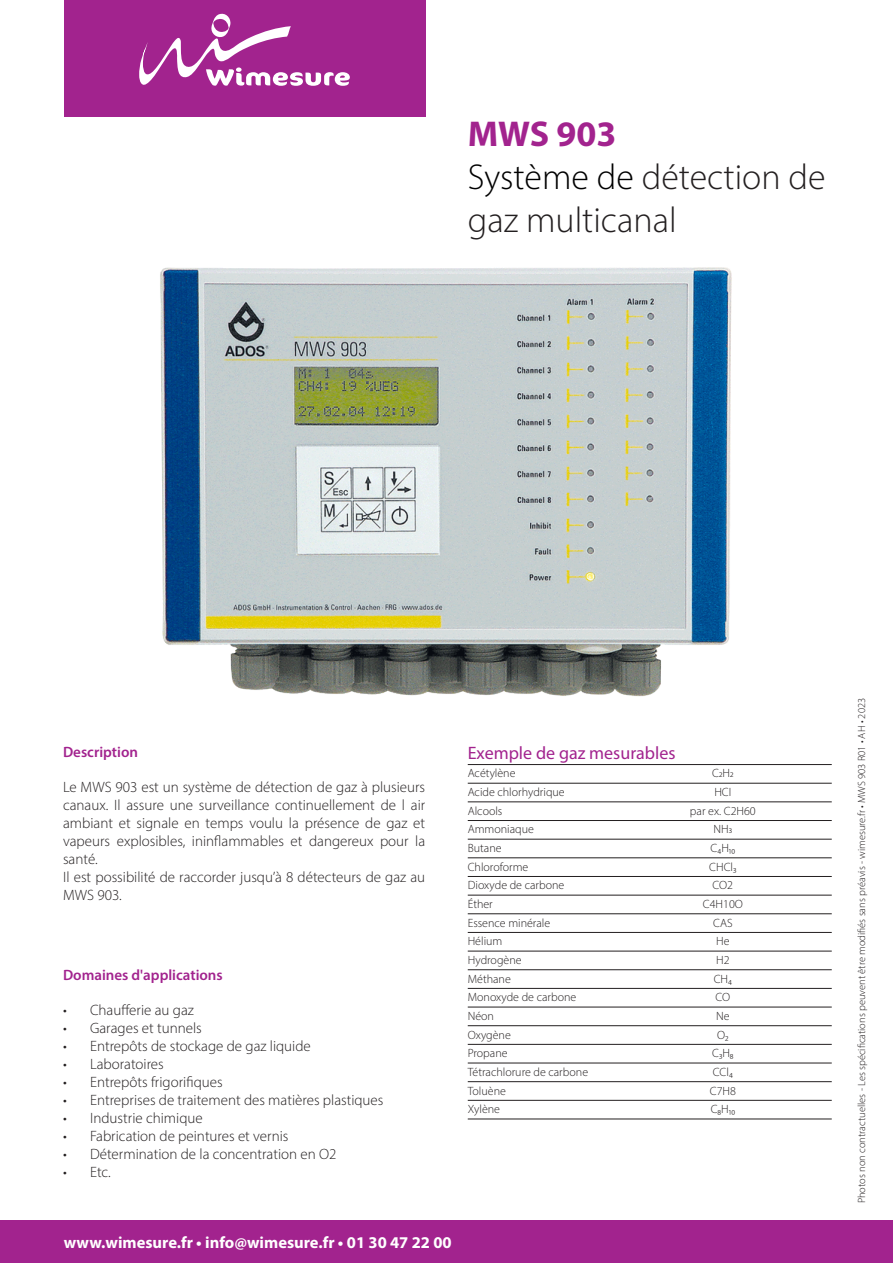
<style>
.page{position:relative;width:893px;height:1263px;background:#fff}
.page>*{position:absolute;margin:0;border:0;box-sizing:border-box;transform-origin:0 0}
.Titre{font:300 36px/43.2px "Myriad Pro";color:#231f20}
.Titre-2{font:700 36px "Myriad Pro";color:#a2238e}
.Titre_2{font:18px "Myriad Pro";color:#a2238e}
.t1{font:700 16.5px "Myriad Pro";color:#fff}
.t2{font:300 15px/18px "Myriad Pro";color:#231f20;text-align:justify}
.t3{font:600 15px "Myriad Pro";color:#a2238e}
.Texte_filet_1{font:300 12px "Myriad Pro";color:#231f20}
.t4{font:300 10.5px "Myriad Pro";color:#231f20}
.s1{color:#000001}
</style>
<div class="page">
<div style="left:0;top:1220px;width:893px;height:43px;background:#a2238e"></div>
<div style="left:64px;top:0;width:361px;height:117px;background:#a2238e"></div>
<svg style="left:139px;top:13px;width:211px;height:73px"></svg>
<img style="left:160px;top:267px;width:572px;height:430px">
<hr style="left:468px;top:764px;width:364px;height:1px;background:#231f20">
<hr style="left:468px;top:783px;width:364px;height:1px;background:#231f20">
<hr style="left:468px;top:802px;width:364px;height:1px;background:#231f20">
<hr style="left:468px;top:820px;width:364px;height:1px;background:#231f20">
<hr style="left:468px;top:839px;width:364px;height:1px;background:#231f20">
<hr style="left:468px;top:857px;width:364px;height:1px;background:#231f20">
<hr style="left:468px;top:876px;width:364px;height:1px;background:#231f20">
<hr style="left:468px;top:895px;width:364px;height:1px;background:#231f20">
<hr style="left:468px;top:913px;width:364px;height:1px;background:#231f20">
<hr style="left:468px;top:932px;width:364px;height:1px;background:#231f20">
<hr style="left:468px;top:951px;width:364px;height:1px;background:#231f20">
<hr style="left:468px;top:969px;width:364px;height:1px;background:#231f20">
<hr style="left:468px;top:988px;width:364px;height:1px;background:#231f20">
<hr style="left:468px;top:1007px;width:364px;height:1px;background:#231f20">
<hr style="left:468px;top:1025px;width:364px;height:1px;background:#231f20">
<hr style="left:468px;top:1044px;width:364px;height:1px;background:#231f20">
<hr style="left:468px;top:1063px;width:364px;height:1px;background:#231f20">
<hr style="left:468px;top:1081px;width:364px;height:1px;background:#231f20">
<hr style="left:468px;top:1100px;width:364px;height:1px;background:#231f20">
<hr style="left:468px;top:1119px;width:364px;height:1px;background:#231f20">
<p class="Titre-2" style="left:468px;top:110px;width:150px">MWS 903</p>
<p class="Titre" style="left:468px;top:155px;width:359px"><span class="s1">Système de</span> détection de gaz multicanal</p>
<p class="t3" style="left:63px;top:742px;width:77px">Description</p>
<p class="t2" style="left:63px;top:777px;width:364px">Le MWS 903 est un système de détection de gaz à plusieurs canaux. Il assure une surveillance continuellement de l air ambiant et signale en temps voulu la présence de gaz et vapeurs explosibles, ininflammables et dangereux pour la santé.</p>
<p class="t2" style="left:63px;top:867px;width:364px">Il est possibilité de raccorder jusqu’à 8 détecteurs de gaz au<br>MWS 903.</p>
<p class="t3" style="left:63px;top:965px;width:161px">Domaines d'applications</p>
<p class="t2" style="left:63px;top:1001px;width:132px">• Chaufferie au gaz</p>
<p class="t2" style="left:63px;top:1019px;width:140px">• Garages et tunnels</p>
<p class="t2" style="left:63px;top:1037px;width:249px">• Entrepôts de stockage de gaz liquide</p>
<p class="t2" style="left:63px;top:1055px;width:102px">• Laboratoires</p>
<p class="t2" style="left:63px;top:1073px;width:161px">• Entrepôts frigorifiques</p>
<p class="t2" style="left:63px;top:1091px;width:322px">• Entreprises de traitement des matières plastiques</p>
<p class="t2" style="left:63px;top:1109px;width:141px">• Industrie chimique</p>
<p class="t2" style="left:63px;top:1127px;width:227px">• Fabrication de peintures et vernis</p>
<p class="t2" style="left:63px;top:1145px;width:275px">• Détermination de la concentration en O2</p>
<p class="t2" style="left:63px;top:1163px;width:49px">• Etc.</p>
<p class="Titre_2" style="left:468px;top:742px;width:209px">Exemple de gaz mesurables</p>
<p class="Texte_filet_1" style="left:468px;top:766px;width:49px">Acétylène</p>
<p class="Texte_filet_1" style="left:712px;top:766px;width:23px">C2H2</p>
<p class="Texte_filet_1" style="left:468px;top:785px;width:98px">Acide chlorhydrique</p>
<p class="Texte_filet_1" style="left:714px;top:785px;width:18px">HCI</p>
<p class="Texte_filet_1" style="left:468px;top:803px;width:36px">Alcools</p>
<p class="Texte_filet_1" style="left:690px;top:803px;width:67px">par ex. C2H60</p>
<p class="Texte_filet_1" style="left:468px;top:822px;width:68px">Ammoniaque</p>
<p class="Texte_filet_1" style="left:714px;top:822px;width:20px">NH3</p>
<p class="Texte_filet_1" style="left:468px;top:841px;width:35px">Butane</p>
<p class="Texte_filet_1" style="left:711px;top:841px;width:26px">C₄H₁₀</p>
<p class="Texte_filet_1" style="left:468px;top:859px;width:62px">Chloroforme</p>
<p class="Texte_filet_1" style="left:709px;top:859px;width:29px">CHCl₃</p>
<p class="Texte_filet_1" style="left:468px;top:878px;width:98px">Dioxyde de carbone</p>
<p class="Texte_filet_1" style="left:713px;top:878px;width:22px">CO2</p>
<p class="Texte_filet_1" style="left:468px;top:897px;width:27px">Éther</p>
<p class="Texte_filet_1" style="left:703px;top:897px;width:42px">C4H10O</p>
<p class="Texte_filet_1" style="left:468px;top:915px;width:84px">Essence minérale</p>
<p class="Texte_filet_1" style="left:713px;top:915px;width:21px">CAS</p>
<p class="Texte_filet_1" style="left:468px;top:934px;width:36px">Hélium</p>
<p class="Texte_filet_1" style="left:716px;top:934px;width:15px">He</p>
<p class="Texte_filet_1" style="left:468px;top:953px;width:55px">Hydrogène</p>
<p class="Texte_filet_1" style="left:716px;top:953px;width:15px">H2</p>
<p class="Texte_filet_1" style="left:468px;top:971px;width:45px">Méthane</p>
<p class="Texte_filet_1" style="left:714px;top:971px;width:20px">CH₄</p>
<p class="Texte_filet_1" style="left:468px;top:990px;width:110px">Monoxyde de carbone</p>
<p class="Texte_filet_1" style="left:715px;top:990px;width:16px">CO</p>
<p class="Texte_filet_1" style="left:468px;top:1009px;width:28px">Néon</p>
<p class="Texte_filet_1" style="left:716px;top:1009px;width:15px">Ne</p>
<p class="Texte_filet_1" style="left:468px;top:1027px;width:45px">Oxygène</p>
<p class="Texte_filet_1" style="left:717px;top:1027px;width:13px">O₂</p>
<p class="Texte_filet_1" style="left:468px;top:1046px;width:41px">Propane</p>
<p class="Texte_filet_1" style="left:712px;top:1046px;width:23px">C₃H₈</p>
<p class="Texte_filet_1" style="left:468px;top:1065px;width:122px">Tétrachlorure de carbone</p>
<p class="Texte_filet_1" style="left:713px;top:1065px;width:21px">CCl₄</p>
<p class="Texte_filet_1" style="left:468px;top:1083px;width:40px">Toluène</p>
<p class="Texte_filet_1" style="left:710px;top:1083px;width:28px">C7H8</p>
<p class="Texte_filet_1" style="left:468px;top:1102px;width:34px">Xylène</p>
<p class="Texte_filet_1" style="left:711px;top:1102px;width:26px">C₈H₁₀</p>
<p class="t1" style="left:64px;top:1231px;width:389px">www.wimesure.fr • info@wimesure.fr • 01 30 47 22 00</p>
<p class="t4" style="left:855px;top:1203px;width:507px;rotate:-90deg">Photos non contractuelles - Les spécifications peuvent être modifiés sans préavis - wimesure.fr • MWS 903 R01 • AH • 2023</p>
</div>
